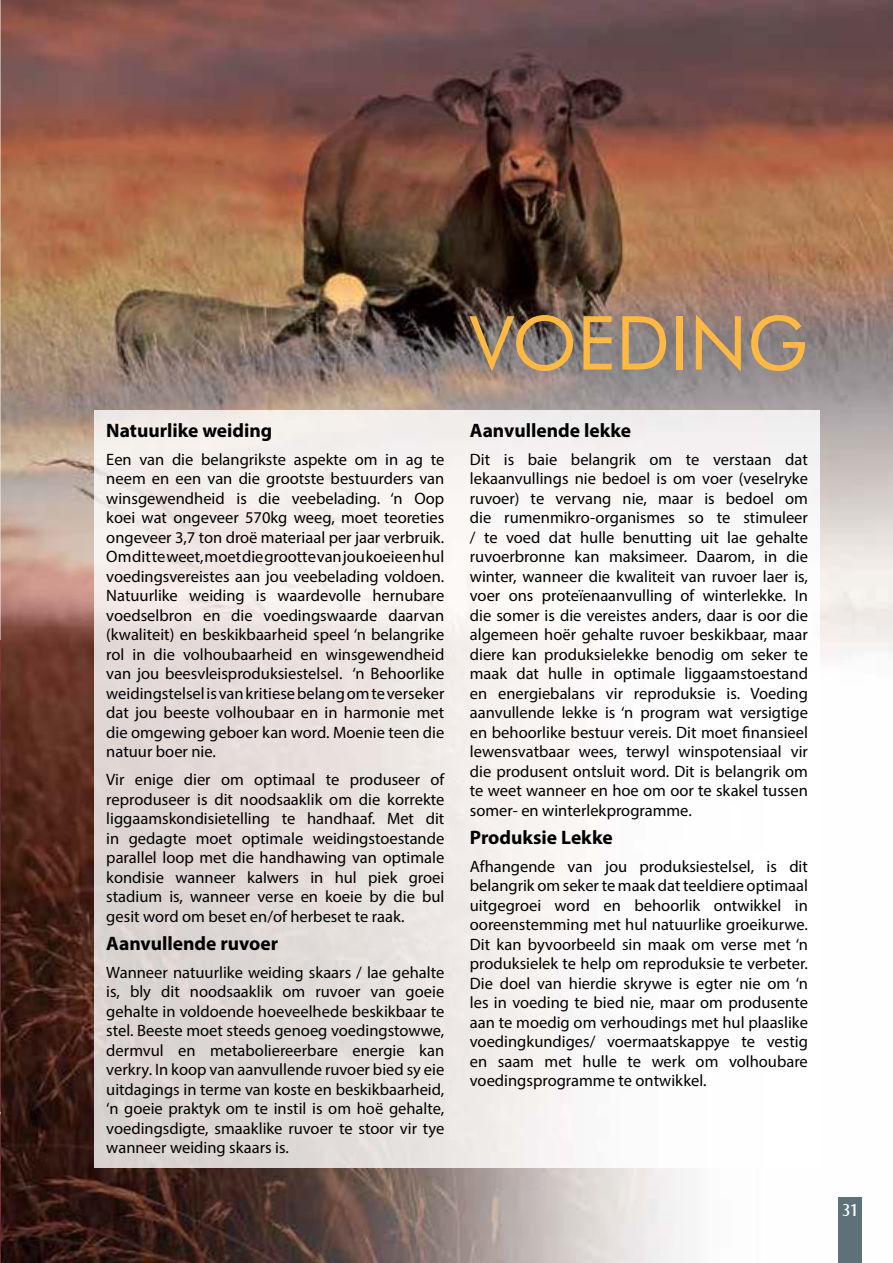
<style>
.page{position:relative;width:893px;height:1263px;background:#fff}
.page>*{position:absolute;margin:0;border:0;box-sizing:border-box;transform-origin:0 0}
.t1{font:74.55px "Futura BT";color:#fdb943}
.t2{font:700 19.5px "Myriad Pro";color:#000}
.t3{font:18px "Castle T";color:#fff}
.t4{font:16.5px/19.5px "Myriad Pro";color:#000;text-align:justify}
</style>
<div class="page">
<img style="left:0;top:0;width:893px;height:1263px">
<img style="left:95px;top:410px;width:724px;height:757px">
<div style="left:839px;top:1198px;width:23px;height:65px;background:#5e7179"></div>
<img style="left:0;top:640px;width:1px;height:623px">
<p class="t2" style="left:106px;top:423px;width:168px">Natuurlike weiding</p>
<p class="t4" style="left:106px;top:451px;width:340px">Een van die belangrikste aspekte om in ag te neem en een van die grootste bestuurders van winsgewendheid is die veebelading. ‘n Oop koei wat ongeveer 570kg weeg, moet teoreties ongeveer 3,7 ton droë materiaal per jaar verbruik.<br>Om dit te weet, moet die grootte van jou koeie en hul voedingsvereistes aan jou veebelading voldoen.<br>Natuurlike weiding is waardevolle hernubare voedselbron en die voedingswaarde daarvan (kwaliteit) en beskikbaarheid speel ‘n belangrike rol in die volhoubaarheid en winsgewendheid van jou beesvleisproduksiestelsel. ‘n Behoorlike weidingstelsel is van kritiese belang om te verseker dat jou beeste volhoubaar en in harmonie met die omgewing geboer kan word. Moenie teen die natuur boer nie.</p>
<p class="t4" style="left:106px;top:771px;width:340px">Vir enige dier om optimaal te produseer of reproduseer is dit noodsaaklik om die korrekte liggaamskondisietelling te handhaaf. Met dit in gedagte moet optimale weidingstoestande parallel loop met die handhawing van optimale kondisie wanneer kalwers in hul piek groei stadium is, wanneer verse en koeie by die bul gesit word om beset en/of herbeset te raak.</p>
<p class="t2" style="left:106px;top:936px;width:173px">Aanvullende ruvoer</p>
<p class="t4" style="left:106px;top:964px;width:340px">Wanneer natuurlike weiding skaars / lae gehalte is, bly dit noodsaaklik om ruvoer van goeie gehalte in voldoende hoeveelhede beskikbaar te stel. Beeste moet steeds genoeg voedingstowwe, dermvul en metaboliereerbare energie kan verkry. In koop van aanvullende ruvoer bied sy eie uitdagings in terme van koste en beskikbaarheid, ‘n goeie praktyk om te instil is om hoë gehalte, voedingsdigte, smaaklike ruvoer te stoor vir tye wanneer weiding skaars is.</p>
<h1 class="t1" style="left:470px;top:314px;width:339px">VOEDING</h1>
<p class="t2" style="left:470px;top:423px;width:163px">Aanvullende lekke</p>
<p class="t4" style="left:470px;top:451px;width:340px">Dit is baie belangrik om te verstaan dat lekaanvullings nie bedoel is om voer (veselryke ruvoer) te vervang nie, maar is bedoel om die rumenmikro-organismes so te stimuleer / te voed dat hulle benutting uit lae gehalte ruvoerbronne kan maksimeer. Daarom, in die winter, wanneer die kwaliteit van ruvoer laer is, voer ons proteïenaanvulling of winterlekke. In die somer is die vereistes anders, daar is oor die algemeen hoër gehalte ruvoer beskikbaar, maar diere kan produksielekke benodig om seker te maak dat hulle in optimale liggaamstoestand en energiebalans vir reproduksie is. Voeding aanvullende lekke is ‘n program wat versigtige en behoorlike bestuur vereis. Dit moet finansieel lewensvatbaar wees, terwyl winspotensiaal vir die produsent ontsluit word. Dit is belangrik om te weet wanneer en hoe om oor te skakel tussen somer- en winterlekprogramme.</p>
<p class="t2" style="left:470px;top:830px;width:144px">Produksie Lekke</p>
<p class="t4" style="left:470px;top:858px;width:340px">Afhangende van jou produksiestelsel, is dit belangrik om seker te maak dat teeldiere optimaal uitgegroei word en behoorlik ontwikkel in ooreenstemming met hul natuurlike groeikurwe.<br>Dit kan byvoorbeeld sin maak om verse met ‘n produksielek te help om reproduksie te verbeter.<br>Die doel van hierdie skrywe is egter nie om ‘n les in voeding te bied nie, maar om produsente aan te moedig om verhoudings met hul plaaslike voedingkundiges/ voermaatskappye te vestig en saam met hulle te werk om volhoubare voedingsprogramme te ontwikkel.</p>
<p class="t3" style="left:842px;top:1203px;width:19px">31</p>
</div>
